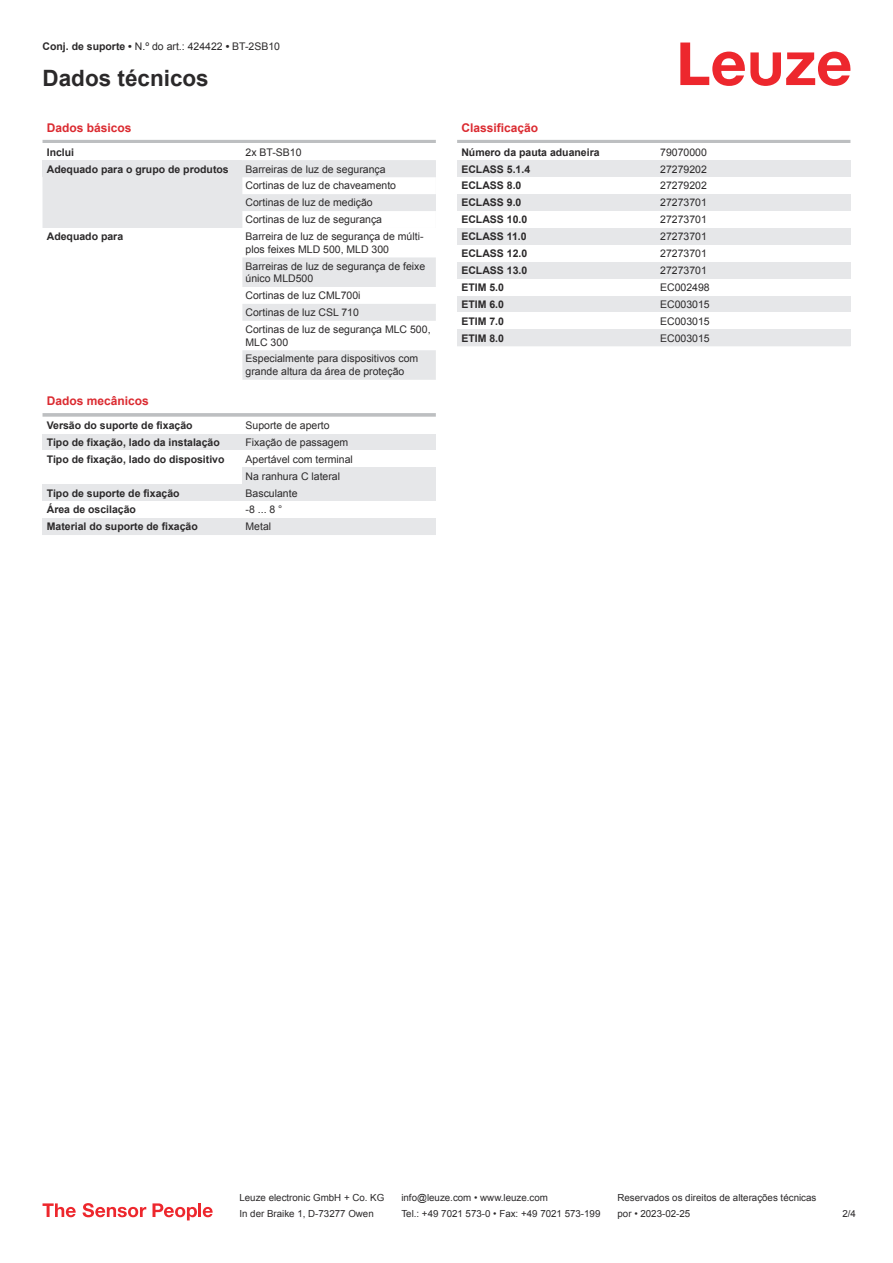
<style>
.page{position:relative;width:893px;height:1263px;background:#fff}
.page>*{position:absolute;margin:0;border:0;box-sizing:border-box;transform-origin:0 0}
.t1{font:700 22.5px "Arial";color:#2b292a}
.t2{font:700 12px "Arial";color:#db2a30}
.t3{font:10.5px/17px "Arial";color:#2b292a}
.t4{font:700 10.5px "Arial";color:#2b292a}
.t5{font:9.75px "Arial";color:#2b292a}
.s1{font-weight:700}
</style>
<div class="page">
<svg style="left:680px;top:43px;width:170px;height:43px"></svg>
<div style="left:43px;top:177px;width:199px;height:51px;background:#e6e7e9"></div>
<hr style="left:43px;top:140px;width:393px;height:3px;background:#bdbfc1">
<div style="left:43px;top:160px;width:199px;height:17px;background:#e6e7e9"></div>
<svg style="left:242px;top:160px;width:194px;height:220px"></svg>
<svg style="left:43px;top:413px;width:393px;height:4px;background:#c3c5c7"></svg>
<div style="left:43px;top:434px;width:199px;height:16px;background:#e6e7e9"></div>
<div style="left:242px;top:434px;width:194px;height:16px;background:#e6e7e9"></div>
<div style="left:242px;top:467px;width:194px;height:17px;background:#e6e7e9"></div>
<div style="left:43px;top:484px;width:199px;height:17px;background:#e6e7e9"></div>
<div style="left:242px;top:484px;width:194px;height:17px;background:#e6e7e9"></div>
<div style="left:43px;top:518px;width:199px;height:17px;background:#e6e7e9"></div>
<div style="left:242px;top:518px;width:194px;height:17px;background:#e6e7e9"></div>
<hr style="left:457px;top:140px;width:393px;height:3px;background:#bdbfc1">
<div style="left:457px;top:160px;width:200px;height:17px;background:#e6e7e9"></div>
<div style="left:657px;top:160px;width:193px;height:17px;background:#e6e7e9"></div>
<div style="left:457px;top:194px;width:200px;height:17px;background:#e6e7e9"></div>
<div style="left:657px;top:194px;width:193px;height:17px;background:#e6e7e9"></div>
<div style="left:457px;top:228px;width:200px;height:17px;background:#e6e7e9"></div>
<div style="left:657px;top:228px;width:193px;height:17px;background:#e6e7e9"></div>
<div style="left:457px;top:262px;width:200px;height:17px;background:#e6e7e9"></div>
<div style="left:657px;top:262px;width:193px;height:17px;background:#e6e7e9"></div>
<div style="left:457px;top:296px;width:200px;height:16px;background:#e6e7e9"></div>
<div style="left:657px;top:296px;width:193px;height:16px;background:#e6e7e9"></div>
<div style="left:457px;top:329px;width:200px;height:17px;background:#e6e7e9"></div>
<div style="left:657px;top:329px;width:193px;height:17px;background:#e6e7e9"></div>
<svg style="left:43px;top:1203px;width:33px;height:14px"></svg>
<svg style="left:83px;top:1203px;width:63px;height:14px"></svg>
<svg style="left:153px;top:1203px;width:44px;height:17px"></svg>
<hr style="left:198px;top:1203px;width:3px;height:14px;background:#ed272d">
<svg style="left:203px;top:1207px;width:10px;height:10px"></svg>
<p class="t3" style="left:43px;top:39px;width:239px"><span class="s1">Conj. de suporte •</span> N.º do art.: 424422 <span class="s1">•</span> BT-2SB10</p>
<h1 class="t1" style="left:43px;top:70px;width:168px">Dados técnicos</h1>
<p class="t2" style="left:47px;top:123px;width:86px">Dados básicos</p>
<p class="t4" style="left:47px;top:148px;width:29px">Inclui</p>
<p class="t3" style="left:246px;top:144px;width:58px">2x BT-SB10</p>
<p class="t4" style="left:47px;top:165px;width:184px">Adequado para o grupo de produtos</p>
<p class="t3" style="left:246px;top:161px;width:152px">Barreiras de luz de segurança<br>Cortinas de luz de chaveamento<br>Cortinas de luz de medição<br>Cortinas de luz de segurança</p>
<p class="t4" style="left:47px;top:232px;width:78px">Adequado para</p>
<p class="t3" style="left:246px;top:231px;width:179px;line-height:12.6px">Barreira de luz de segurança de múlti&shy;plos feixes MLD 500, MLD 300</p>
<p class="t3" style="left:246px;top:261px;width:181px;line-height:12.6px">Barreiras de luz de segurança de feixe único MLD500</p>
<p class="t3" style="left:246px;top:288px;width:186px">Cortinas de luz CML700i<br>Cortinas de luz CSL 710<br>Cortinas de luz de segurança MLC 500,</p>
<p class="t3" style="left:246px;top:334px;width:174px">MLC 300<br>Especialmente para dispositivos com</p>
<p class="t3" style="left:246px;top:364px;width:160px">grande altura da área de proteção</p>
<p class="t2" style="left:47px;top:397px;width:104px">Dados mecânicos</p>
<p class="t4" style="left:47px;top:421px;width:147px">Versão do suporte de fixação</p>
<p class="t3" style="left:246px;top:418px;width:86px">Suporte de aperto</p>
<p class="t4" style="left:47px;top:438px;width:175px">Tipo de fixação, lado da instalação</p>
<p class="t3" style="left:246px;top:435px;width:104px">Fixação de passagem</p>
<p class="t4" style="left:47px;top:455px;width:179px">Tipo de fixação, lado do dispositivo</p>
<p class="t3" style="left:246px;top:451px;width:109px">Apertável com terminal<br>Na ranhura C lateral</p>
<p class="t4" style="left:47px;top:489px;width:134px">Tipo de suporte de fixação</p>
<p class="t3" style="left:246px;top:485px;width:53px">Basculante</p>
<p class="t4" style="left:47px;top:506px;width:91px">Área de oscilação</p>
<p class="t3" style="left:246px;top:502px;width:38px">-8 ... 8 °</p>
<p class="t4" style="left:47px;top:523px;width:153px">Material do suporte de fixação</p>
<p class="t3" style="left:246px;top:519px;width:27px">Metal</p>
<p class="t2" style="left:461px;top:123px;width:78px">Classificação</p>
<p class="t4" style="left:461px;top:148px;width:140px">Número da pauta aduaneira</p>
<p class="t3" style="left:660px;top:144px;width:48px">79070000</p>
<p class="t4" style="left:461px;top:165px;width:70px">ECLASS 5.1.4</p>
<p class="t3" style="left:660px;top:161px;width:48px">27279202</p>
<p class="t4" style="left:461px;top:182px;width:62px">ECLASS 8.0</p>
<p class="t3" style="left:660px;top:178px;width:48px">27279202</p>
<p class="t4" style="left:461px;top:199px;width:62px">ECLASS 9.0</p>
<p class="t3" style="left:660px;top:195px;width:48px">27273701</p>
<p class="t4" style="left:461px;top:216px;width:67px">ECLASS 10.0</p>
<p class="t3" style="left:660px;top:212px;width:48px">27273701</p>
<p class="t4" style="left:461px;top:233px;width:67px">ECLASS 11.0</p>
<p class="t3" style="left:660px;top:229px;width:48px">27273701</p>
<p class="t4" style="left:461px;top:249px;width:67px">ECLASS 12.0</p>
<p class="t3" style="left:660px;top:246px;width:48px">27273701</p>
<p class="t4" style="left:461px;top:266px;width:67px">ECLASS 13.0</p>
<p class="t3" style="left:660px;top:263px;width:48px">27273701</p>
<p class="t4" style="left:461px;top:283px;width:44px">ETIM 5.0</p>
<p class="t3" style="left:660px;top:280px;width:51px">EC002498</p>
<p class="t4" style="left:461px;top:300px;width:44px">ETIM 6.0</p>
<p class="t3" style="left:660px;top:297px;width:51px">EC003015</p>
<p class="t4" style="left:461px;top:317px;width:44px">ETIM 7.0</p>
<p class="t3" style="left:660px;top:313px;width:51px">EC003015</p>
<p class="t4" style="left:461px;top:334px;width:44px">ETIM 8.0</p>
<p class="t3" style="left:660px;top:330px;width:51px">EC003015</p>
<p class="t5" style="left:239px;top:1194px;width:146px">Leuze electronic GmbH + Co. KG</p>
<p class="t5" style="left:401px;top:1194px;width:148px">info@leuze.com • www.leuze.com</p>
<p class="t5" style="left:617px;top:1194px;width:200px">Reservados os direitos de alterações técnicas</p>
<p class="t5" style="left:239px;top:1210px;width:136px">In der Braike 1, D-73277 Owen</p>
<p class="t5" style="left:401px;top:1210px;width:201px">Tel.: +49 7021 573-0 • Fax: +49 7021 573-199</p>
<p class="t5" style="left:617px;top:1210px;width:74px">por • 2023-02-25</p>
<p class="t5" style="left:842px;top:1210px;width:15px">2 /4</p>
</div>
